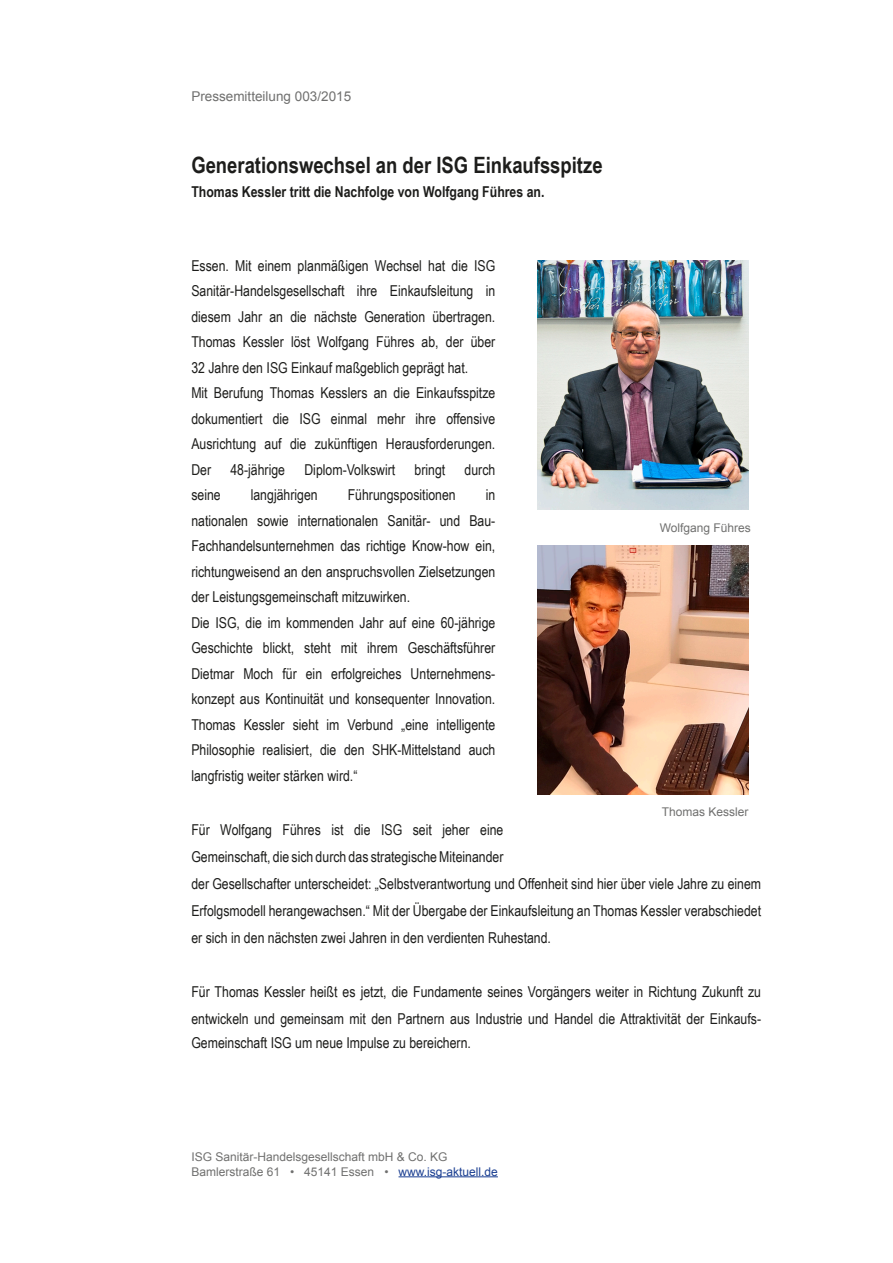
<style>
.page{position:relative;width:893px;height:1263px;background:#fff}
.page>*{position:absolute;margin:0;border:0;box-sizing:border-box;transform-origin:0 0}
.t1{font:700 22.5px "Arial Narrow";color:#1d1d1b}
.t2{font:15px/25.5px "Arial Narrow";color:#1d1d1b}
.t3{font:700 15px "Arial Narrow";color:#1d1d1b}
.t4{font:13.5px "Arial";color:#70706f}
.t5{font:12px/14.4px "Arial";color:#70706f}
.s1{color:#1b3f92}
</style>
<div class="page">
<hr style="left:399px;top:1176px;width:99px;height:1px;background:#1b3f92">
<img style="left:538px;top:261px;width:210px;height:248px">
<img style="left:538px;top:545px;width:210px;height:249px">
<p class="t4" style="left:191px;top:88px;width:161px">Pressemitteilung 003/2015</p>
<h1 class="t1" style="left:191px;top:148px;width:413px">Generationswechsel an der ISG Einkaufsspitze</h1>
<p class="t3" style="left:191px;top:181px;width:355px">Thomas Kessler tritt die Nachfolge von Wolfgang Führes an.</p>
<p class="t2" style="left:191px;top:252px;width:306px">Essen. Mit einem planmäßigen Wechsel hat die ISG Sanitär-Handelsgesellschaft ihre Einkaufsleitung in diesem Jahr an die nächste Generation übertragen.<br>Thomas Kessler löst Wolfgang Führes ab, der über 32 Jahre den ISG Einkauf maßgeblich geprägt hat.<br>Mit Berufung Thomas Kesslers an die Einkaufsspitze dokumentiert die ISG einmal mehr ihre offensive Ausrichtung auf die zukünftigen Herausforderungen.<br>Der</p>
<p class="t2" style="left:230px;top:456px;width:56px">48-jährige</p>
<p class="t2" style="left:304px;top:456px;width:92px">Diplom-Volkswirt</p>
<p class="t2" style="left:415px;top:456px;width:32px">bringt</p>
<p class="t2" style="left:465px;top:456px;width:32px">durch</p>
<p class="t2" style="left:191px;top:482px;width:31px">seine</p>
<p class="t2" style="left:251px;top:482px;width:69px">langjährigen</p>
<p class="t2" style="left:348px;top:482px;width:110px">Führungspositionen</p>
<p class="t2" style="left:191px;top:482px;width:306px;text-indent:294px">in nationalen sowie internationalen Sanitär- und Bau-Fachhandelsunternehmen das richtige Know-how ein, richtungweisend an den anspruchsvollen Zielsetzungen der Leistungsgemeinschaft mitzuwirken.<br>Die ISG, die im kommenden Jahr auf eine 60-jährige Geschichte blickt, steht mit ihrem Geschäftsführer Dietmar Moch für ein erfolgreiches Unternehmens&shy;konzept aus Kontinuität und konsequenter Innovation.<br>Thomas Kessler sieht im Verbund „eine intelligente Philosophie realisiert, die den SHK-Mittelstand auch langfristig weiter stärken wird.“</p>
<p class="t2" style="left:191px;top:815px;width:571px;line-height:27px">Für Wolfgang Führes ist die ISG seit jeher eine<br>Gemeinschaft, die sich durch das strategische Miteinander<br>der Gesellschafter unterscheidet: „Selbstverantwortung und Offenheit sind hier über viele Jahre zu einem Erfolgsmodell herangewachsen.“ Mit der Übergabe der Einkaufsleitung an Thomas Kessler verabschiedet er sich in den nächsten zwei Jahren in den verdienten Ruhestand.</p>
<p class="t5" style="left:660px;top:520px;width:93px">Wolfgang Führes</p>
<p class="t5" style="left:662px;top:804px;width:88px">Thomas Kessler</p>
<p class="t2" style="left:191px;top:977px;width:571px;line-height:27px">Für Thomas Kessler heißt es jetzt, die Fundamente seines Vorgängers weiter in Richtung Zukunft zu entwickeln und gemeinsam mit den Partnern aus Industrie und Handel die Attraktivität der Einkaufs-</p>
<p class="t2" style="left:191px;top:1029px;width:281px">Gemeinschaft ISG um neue Impulse zu bereichern.</p>
<p class="t5" style="left:191px;top:1150px;width:308px">ISG Sanitär-Handelsgesellschaft mbH &amp; Co. KG<br>Bamlerstraße 61 • 45141 Essen • <span class="s1">www.isg-aktuell.de</span></p>
</div>
